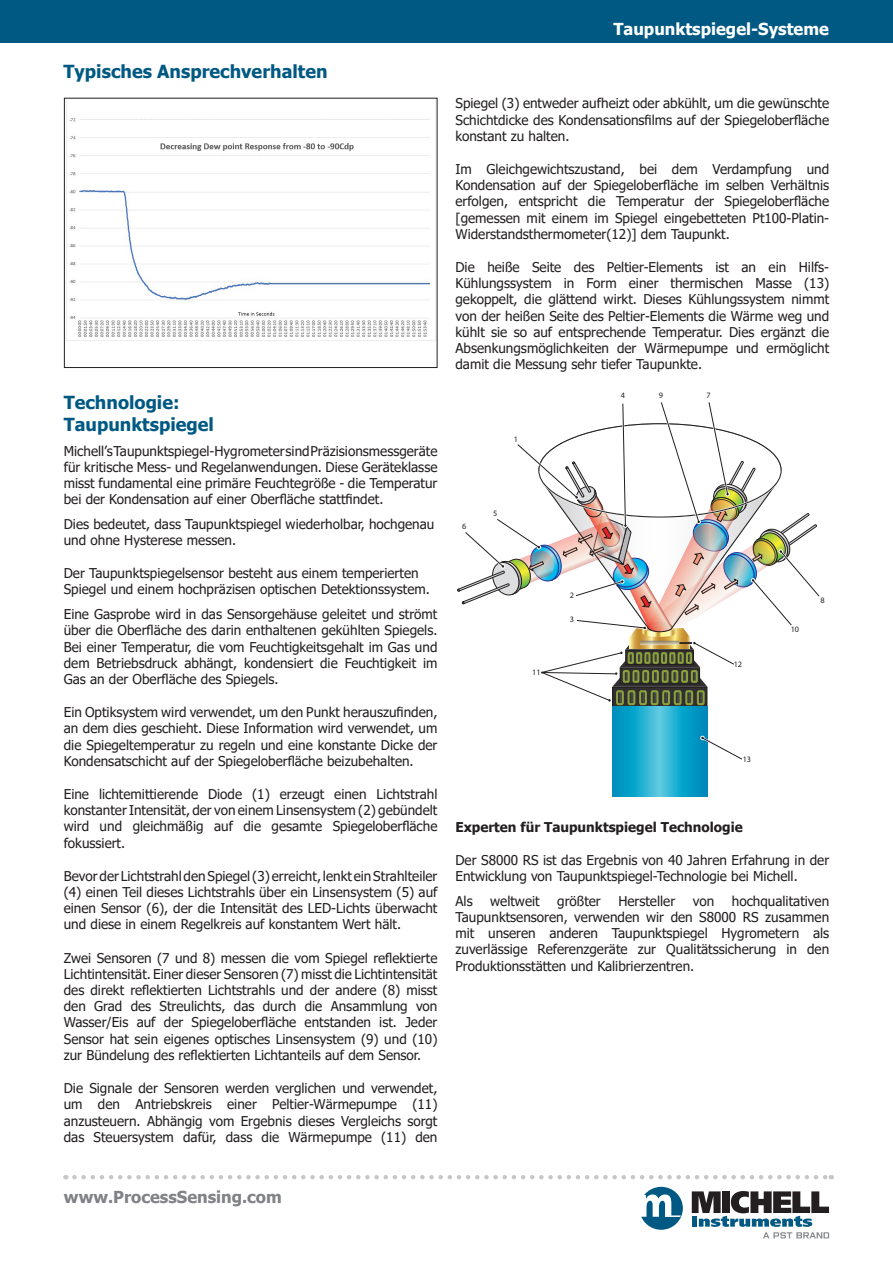
<style>
.page{position:relative;width:893px;height:1263px;background:#fff}
.page>*{position:absolute;margin:0;border:0;box-sizing:border-box;transform-origin:0 0}
.Heading_3{font:700 18px "Tahoma";color:#005983}
.t1{font:700 16.5px "Tahoma";color:#fff}
.t2{font:700 16.5px "Tahoma";color:#808285}
.Body_text{font:13.5px/16.2px "Tahoma";color:#231f20;text-align:justify}
.Body_text-2{font:700 13.5px "Tahoma";color:#231f20}
.t3{font:300 8.25px "Helvetica";color:#231f20}
</style>
<div class="page">
<div style="left:0;top:0;width:893px;height:43px;background:#005983"></div>
<svg style="left:74px;top:1175px;width:758px;height:4px"></svg>
<svg style="left:641px;top:1187px;width:42px;height:43px"></svg>
<svg style="left:692px;top:1191px;width:137px;height:47px"></svg>
<img style="left:66px;top:100px;width:369px;height:241px">
<div style="left:64px;top:98px;width:373px;height:270px;border:1px solid #231f20"></div>
<div style="left:613px;top:687px;width:94px;height:19px;background:#312f30"></div>
<div style="left:612px;top:687px;width:95px;height:20px;border:1px solid #231f20"></div>
<div style="left:616px;top:690px;width:8px;height:15px;border:2px solid #8ba13b"></div>
<div style="left:628px;top:690px;width:7px;height:15px;border:2px solid #8ba13b"></div>
<div style="left:639px;top:690px;width:8px;height:15px;border:2px solid #8ba13b"></div>
<div style="left:651px;top:690px;width:7px;height:15px;border:2px solid #8ba13b"></div>
<div style="left:662px;top:690px;width:8px;height:15px;border:2px solid #8ba13b"></div>
<div style="left:674px;top:690px;width:8px;height:15px;border:2px solid #8ba13b"></div>
<div style="left:685px;top:690px;width:8px;height:15px;border:2px solid #8ba13b"></div>
<div style="left:697px;top:690px;width:8px;height:15px;border:2px solid #8ba13b"></div>
<svg style="left:612px;top:706px;width:95px;height:90px;background:#1aa8cd"></svg>
<svg style="left:700px;top:735px;width:43px;height:27px"></svg>
<svg style="left:457px;top:402px;width:363px;height:302px"></svg>
<p class="Heading_3" style="left:64px;top:59px;width:265px">Typisches Ansprechverhalten</p>
<p class="Heading_3" style="left:64px;top:390px;width:117px">Technologie:</p>
<p class="Heading_3" style="left:64px;top:412px;width:152px">Taupunktspiegel</p>
<p class="Body_text" style="left:64px;top:443px;width:375px">Michell’s Taupunktspiegel-Hygrometer sind Präzisionsmessgeräte für kritische Mess- und Regelanwendungen. Diese Geräteklasse misst fundamental eine primäre Feuchtegröße - die Temperatur bei der Kondensation auf einer Oberfläche stattfindet.</p>
<p class="Body_text" style="left:64px;top:517px;width:372px">Dies bedeutet, dass Taupunktspiegel wiederholbar, hochgenau und ohne Hysterese messen.</p>
<p class="Body_text" style="left:64px;top:566px;width:368px">Der Taupunktspiegelsensor besteht aus einem temperierten<br>Spiegel und einem hochpräzisen optischen Detektionssystem.</p>
<p class="Body_text" style="left:64px;top:607px;width:375px">Eine Gasprobe wird in das Sensorgehäuse geleitet und strömt über die Oberfläche des darin enthaltenen gekühlten Spiegels.<br>Bei einer Temperatur, die vom Feuchtigkeitsgehalt im Gas und dem Betriebsdruck abhängt, kondensiert die Feuchtigkeit im Gas an der Oberfläche des Spiegels.</p>
<p class="Body_text" style="left:64px;top:705px;width:375px">Ein Optiksystem wird verwendet, um den Punkt herauszufinden, an dem dies geschieht. Diese Information wird verwendet, um die Spiegeltemperatur zu regeln und eine konstante Dicke der Kondensatschicht auf der Spiegeloberfläche beizubehalten.</p>
<p class="Body_text" style="left:64px;top:787px;width:375px">Eine lichtemittierende Diode (1) erzeugt einen Lichtstrahl konstanter Intensität, der von einem Linsensystem (2) gebündelt wird und gleichmäßig auf die gesamte Spiegeloberfläche fokussiert.</p>
<p class="Body_text" style="left:64px;top:868px;width:375px">Bevor der Lichtstrahl den Spiegel (3) erreicht, lenkt ein Strahlteiler (4) einen Teil dieses Lichtstrahls über ein Linsensystem (5) auf einen Sensor (6), der die Intensität des LED-Lichts überwacht und diese in einem Regelkreis auf konstantem Wert hält.</p>
<p class="Body_text" style="left:64px;top:950px;width:375px">Zwei Sensoren (7 und 8) messen die vom Spiegel reflektierte Lichtintensität. Einer dieser Sensoren (7) misst die Lichtintensität des direkt reflektierten Lichtstrahls und der andere (8) misst den Grad des Streulichts, das durch die Ansammlung von Wasser/Eis auf der Spiegeloberfläche entstanden ist. Jeder Sensor hat sein eigenes optisches Linsensystem (9) und (10) zur Bündelung des reflektierten Lichtanteils auf dem Sensor.</p>
<p class="Body_text" style="left:64px;top:1081px;width:375px">Die Signale der Sensoren werden verglichen und verwendet, um den Antriebskreis einer Peltier-Wärmepumpe (11) anzusteuern. Abhängig vom Ergebnis dieses Vergleichs sorgt das Steuersystem dafür, dass die Wärmepumpe (11) den</p>
<p class="t1" style="left:613px;top:17px;width:217px">Taupunktspiegel-Systeme</p>
<p class="Body_text" style="left:455px;top:96px;width:375px">Spiegel (3) entweder aufheizt oder abkühlt, um die gewünschte Schichtdicke des Kondensationsfilms auf der Spiegeloberfläche konstant zu halten.</p>
<p class="Body_text" style="left:455px;top:162px;width:375px">Im Gleichgewichtszustand, bei dem Verdampfung und Kondensation auf der Spiegeloberfläche im selben Verhältnis erfolgen, entspricht die Temperatur der Spiegeloberfläche [gemessen mit einem im Spiegel eingebetteten Pt100-Platin-Widerstandsthermometer(12)] dem Taupunkt.</p>
<p class="Body_text" style="left:455px;top:260px;width:375px">Die heiße Seite des Peltier-Elements ist an ein Hilfs-Kühlungssystem in Form einer thermischen Masse (13) gekoppelt, die glättend wirkt. Dieses Kühlungssystem nimmt von der heißen Seite des Peltier-Elements die Wärme weg und kühlt sie so auf entsprechende Temperatur. Dies ergänzt die Absenkungsmöglichkeiten der Wärmepumpe und ermöglicht damit die Messung sehr tiefer Taupunkte.</p>
<p class="t3" style="left:514px;top:434px;width:6px">1</p>
<p class="t3" style="left:462px;top:521px;width:6px">6</p>
<p class="t3" style="left:493px;top:508px;width:6px">5</p>
<p class="t3" style="left:532px;top:667px;width:10px">11</p>
<p class="t3" style="left:570px;top:590px;width:6px">2</p>
<p class="t3" style="left:570px;top:614px;width:6px">3</p>
<p class="t3" style="left:621px;top:390px;width:6px">4</p>
<p class="t3" style="left:659px;top:390px;width:6px">9</p>
<p class="t3" style="left:706px;top:390px;width:6px">7</p>
<p class="t3" style="left:734px;top:659px;width:10px">12</p>
<p class="t3" style="left:743px;top:754px;width:10px">13</p>
<p class="t3" style="left:791px;top:624px;width:10px">10</p>
<p class="t3" style="left:821px;top:595px;width:6px">8</p>
<p class="Body_text-2" style="left:455px;top:817px;width:289px">Experten für Taupunktspiegel Technologie</p>
<p class="Body_text" style="left:455px;top:852px;width:375px">Der S8000 RS ist das Ergebnis von 40 Jahren Erfahrung in der<br>Entwicklung von Taupunktspiegel-Technologie bei Michell.</p>
<p class="Body_text" style="left:455px;top:893px;width:19px">Als</p>
<p class="Body_text" style="left:490px;top:893px;width:51px">weltweit</p>
<p class="Body_text" style="left:557px;top:893px;width:45px">größter</p>
<p class="Body_text" style="left:618px;top:893px;width:58px">Hersteller</p>
<p class="Body_text" style="left:693px;top:893px;width:23px">von</p>
<p class="Body_text" style="left:455px;top:893px;width:375px;text-indent:276px">hochqualitativen Taupunktsensoren, verwenden wir den S8000 RS zusammen mit unseren anderen Taupunktspiegel Hygrometern als zuverlässige Referenzgeräte zur Qualitätssicherung in den Produktionsstätten und Kalibrierzentren.</p>
<p class="t2" style="left:64px;top:1186px;width:219px">www.ProcessSensing.com</p>
</div>
